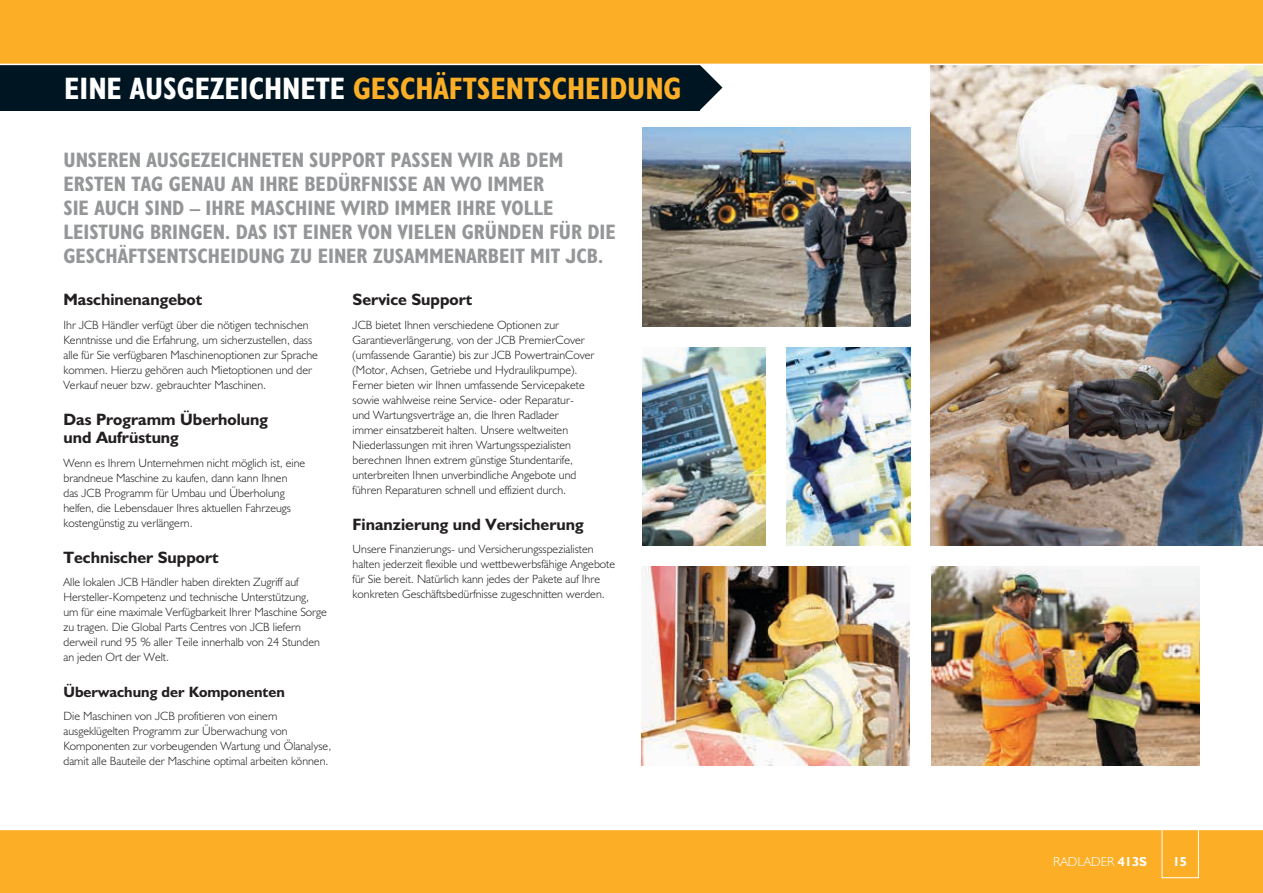
<style>
.page{position:relative;width:1263px;height:893px;background:#fff}
.page>*{position:absolute;margin:0;border:0;box-sizing:border-box;transform-origin:0 0}
.t1{font:31.2px "JCB Bold Condensed";color:#fcaf26}
.t2{font:21px/24px "JCB Bold Condensed";color:#949698}
.t3{font:16.5px/18.8px "JCB Bold";color:#231f20}
.t4{font:15px "JCB Bold";color:#231f20}
.t5{font:13.2px "JCB Light";color:#fff}
.t6{font:13.2px "JCB Bold";color:#fff}
.t7{font:12px/15px "JCB Light";color:#231f20}
.s1{color:#fff}
.s2{font-family:"JCB Bold"}
</style>
<div class="page">
<img style="left:930px;top:65px;width:333px;height:481px">
<svg style="left:700px;top:65px;width:22px;height:45px"></svg>
<div style="left:0;top:54px;width:700px;height:56px;background:#001522"></div>
<img style="left:931px;top:567px;width:268px;height:198px">
<img style="left:642px;top:347px;width:123px;height:199px">
<img style="left:787px;top:347px;width:123px;height:199px">
<img style="left:642px;top:567px;width:268px;height:198px">
<img style="left:642px;top:128px;width:268px;height:198px">
<div style="left:0;top:0;width:1263px;height:64px;background:#fcaf26"></div>
<div style="left:0;top:829px;width:1263px;height:64px;background:#fcaf26"></div>
<hr style="left:0;top:829px;width:1263px;height:1px;background:#fff">
<hr style="left:0;top:64px;width:1263px;height:1px;background:#fff">
<div style="left:1162px;top:829px;width:37px;height:49px;border:1px solid #fff"></div>
<h1 class="t1" style="left:64px;top:69px;width:619px"><span class="s1">EINE AUSGEZEICHNETE</span> GESCHÄFTSENTSCHEIDUNG</h1>
<p class="t2" style="left:63px;top:147px;width:554px">UNSEREN AUSGEZEICHNETEN SUPPORT PASSEN WIR AB DEM ERSTEN TAG GENAU AN IHRE BEDÜRFNISSE AN WO IMMER<br>SIE AUCH SIND – IHRE MASCHINE WIRD IMMER IHRE VOLLE LEISTUNG BRINGEN. DAS IST EINER VON VIELEN GRÜNDEN FÜR DIE GESCHÄFTSENTSCHEIDUNG ZU EINER ZUSAMMENARBEIT MIT JCB.</p>
<h3 class="t3" style="left:63px;top:290px;width:140px">Maschinenangebot</h3>
<p class="t7" style="left:63px;top:317px;width:256px">Ihr JCB Händler verfügt über die nötigen technischen Kenntnisse und die Erfahrung, um sicherzustellen, dass alle für Sie verfügbaren Maschinenoptionen zur Sprache kommen. Hierzu gehören auch Mietoptionen und der Verkauf neuer bzw. gebrauchter Maschinen.</p>
<h3 class="t3" style="left:63px;top:409px;width:206px">Das Programm Überholung und Aufrüstung</h3>
<p class="t7" style="left:63px;top:455px;width:243px">Wenn es Ihrem Unternehmen nicht möglich ist, eine brandneue Maschine zu kaufen, dann kann Ihnen das JCB Programm für Umbau und Überholung helfen, die Lebensdauer Ihres aktuellen Fahrzeugs kostengünstig zu verlängern.</p>
<h3 class="t3" style="left:63px;top:547px;width:157px">Technischer Support</h3>
<p class="t7" style="left:63px;top:574px;width:265px">Alle lokalen JCB Händler haben direkten Zugriff auf Hersteller-Kompetenz und technische Unterstützung, um für eine maximale Verfügbarkeit Ihrer Maschine Sorge zu tragen. Die Global Parts Centres von JCB liefern derweil rund 95 % aller Teile innerhalb von 24 Stunden an jeden Ort der Welt.</p>
<p class="t4" style="left:63px;top:682px;width:223px">Überwachung der Komponenten</p>
<p class="t7" style="left:63px;top:709px;width:269px">Die Maschinen von JCB profitieren von einem ausgeklügelten Programm zur Überwachung von Komponenten zur vorbeugenden Wartung und Ölanalyse, damit alle Bauteile der Maschine optimal arbeiten können.</p>
<h3 class="t3" style="left:353px;top:290px;width:121px">Service Support</h3>
<p class="t7" style="left:353px;top:317px;width:243px">JCB bietet Ihnen verschiedene Optionen zur Garantieverlängerung, von der JCB PremierCover (umfassende Garantie) bis zur JCB PowertrainCover (Motor, Achsen, Getriebe und Hydraulikpumpe).<br>Ferner bieten wir Ihnen umfassende Servicepakete sowie wahlweise reine Service- oder Reparatur&shy;und Wartungsverträge an, die Ihren Radlader<br>immer einsatzbereit halten. Unsere weltweiten Niederlassungen mit ihren Wartungsspezialisten berechnen Ihnen extrem günstige Stundentarife, unterbreiten Ihnen unverbindliche Angebote und führen Reparaturen schnell und effizient durch.</p>
<h3 class="t3" style="left:353px;top:514px;width:233px">Finanzierung und Versicherung</h3>
<p class="t7" style="left:353px;top:541px;width:264px">Unsere Finanzierungs- und Versicherungsspezialisten halten jederzeit flexible und wettbewerbsfähige Angebote für Sie bereit. Natürlich kann jedes der Pakete auf Ihre konkreten Geschäftsbedürfnisse zugeschnitten werden.</p>
<p class="t5" style="left:1053px;top:853px;width:96px">RADLADER <span class="s2">413S</span></p>
<p class="t6" style="left:1173px;top:853px;width:16px">15</p>
</div>
